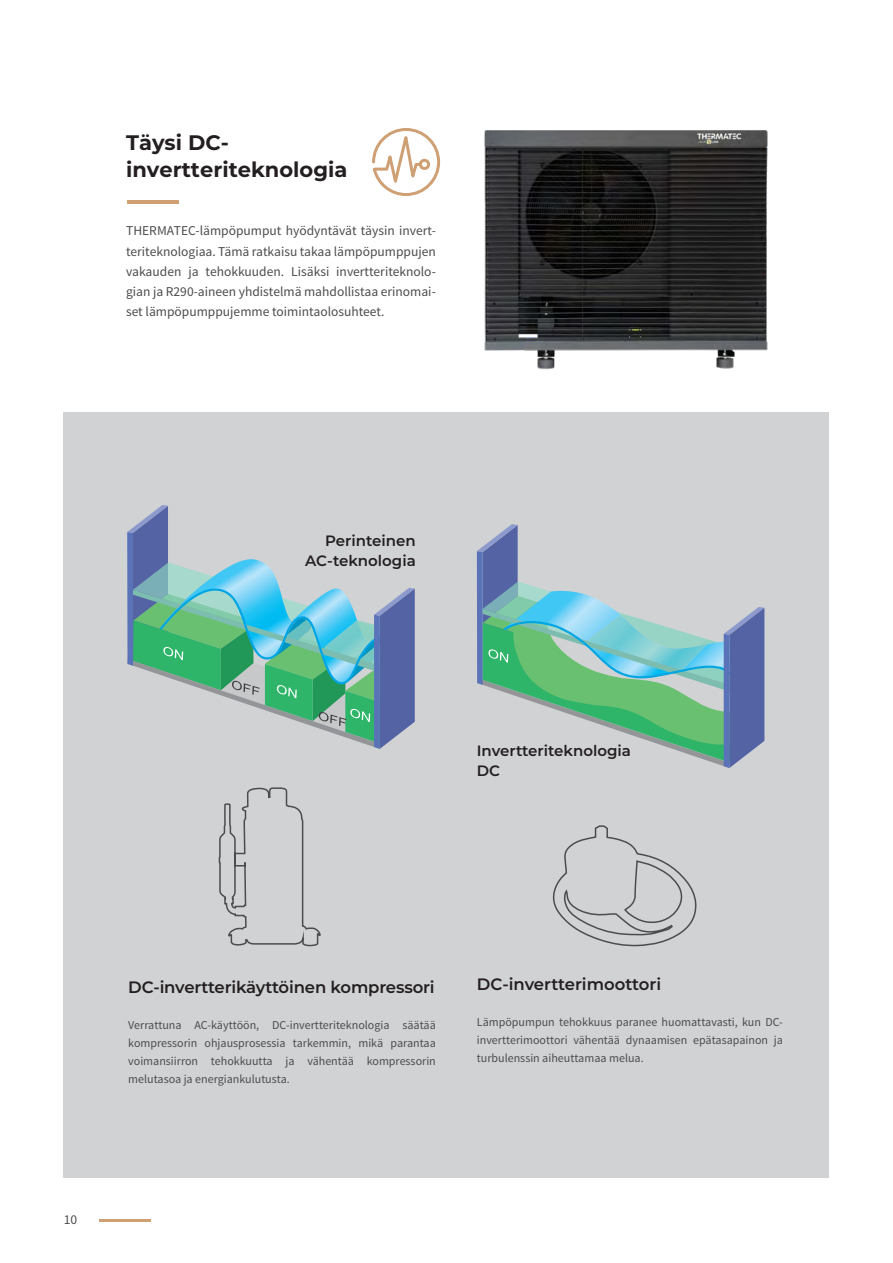
<style>
.page{position:relative;width:893px;height:1263px;background:#fff}
.page>*{position:absolute;margin:0;border:0;box-sizing:border-box;transform-origin:0 0}
.Header_2{font:700 21px/27px "Montserrat";color:#231f20}
.Paragraph_2{font:600 16.5px "Montserrat";letter-spacing:-.01em;color:#231f20}
.Paragraph_2-2{font:600 15px/20.2px "Montserrat";color:#231f20;text-align:right}
.Paragraph_1{font:13.5px/20.2px "Source Sans Pro";color:#4b4c4d;text-align:justify}
.Paragraph_2-3{font:12px/18px "Source Sans Pro";color:#4b4c4d;text-align:justify}
</style>
<div class="page">
<div style="left:64px;top:412px;width:765px;height:766px;background:#d1d2d4"></div>
<svg style="left:127px;top:505px;width:288px;height:244px"></svg>
<svg style="left:477px;top:524px;width:287px;height:244px"></svg>
<svg style="left:552px;top:825px;width:145px;height:122px"></svg>
<svg style="left:218px;top:668px;width:104px;height:279px"></svg>
<img style="left:484px;top:130px;width:284px;height:240px">
<hr style="left:127px;top:200px;width:51px;height:3px;background:#cea073">
<svg style="left:372px;top:128px;width:69px;height:68px"></svg>
<hr style="left:99px;top:1219px;width:51px;height:2px;background:#cea073">
<p class="Header_2" style="left:126px;top:128px;width:223px">Täysi DC&shy;invertteriteknologia</p>
<p class="Paragraph_1" style="left:126px;top:221px;width:311px">THERMATEC-lämpöpumput hyödyntävät täysin invert&shy;teriteknologiaa. Tämä ratkaisu takaa lämpöpumppujen vakauden ja tehokkuuden. Lisäksi invertteriteknolo&shy;gian ja R290-aineen yhdistelmä mahdollistaa erinomai&shy;set lämpöpumppujemme toimintaolosuhteet.</p>
<p class="Paragraph_2-2" style="left:305px;top:530px;width:112px">Perinteinen<br>AC-teknologia</p>
<p class="Paragraph_2-2" style="left:477px;top:740px;width:156px">Invertteriteknologia</p>
<p class="Paragraph_2-2" style="left:477px;top:760px;width:25px">DC</p>
<p class="Paragraph_1" style="left:64px;top:1209px;width:15px">10</p>
<p class="Paragraph_2" style="left:128px;top:976px;width:308px">DC-invertterikäyttöinen kompressori</p>
<p class="Paragraph_2-3" style="left:128px;top:1016px;width:309px">Verrattuna AC-käyttöön, DC-invertteriteknologia säätää kompressorin ohjausprosessia tarkemmin, mikä parantaa voimansiirron tehokkuutta ja vähentää kompressorin melutasoa ja energiankulutusta.</p>
<p class="Paragraph_2" style="left:477px;top:972px;width:186px">DC-invertterimoottori</p>
<p class="Paragraph_2-3" style="left:477px;top:1013px;width:308px">Lämpöpumpun tehokkuus paranee huomattavasti, kun DC&shy;invertterimoottori vähentää dynaamisen epätasapainon ja turbulenssin aiheuttamaa melua.</p>
</div>
